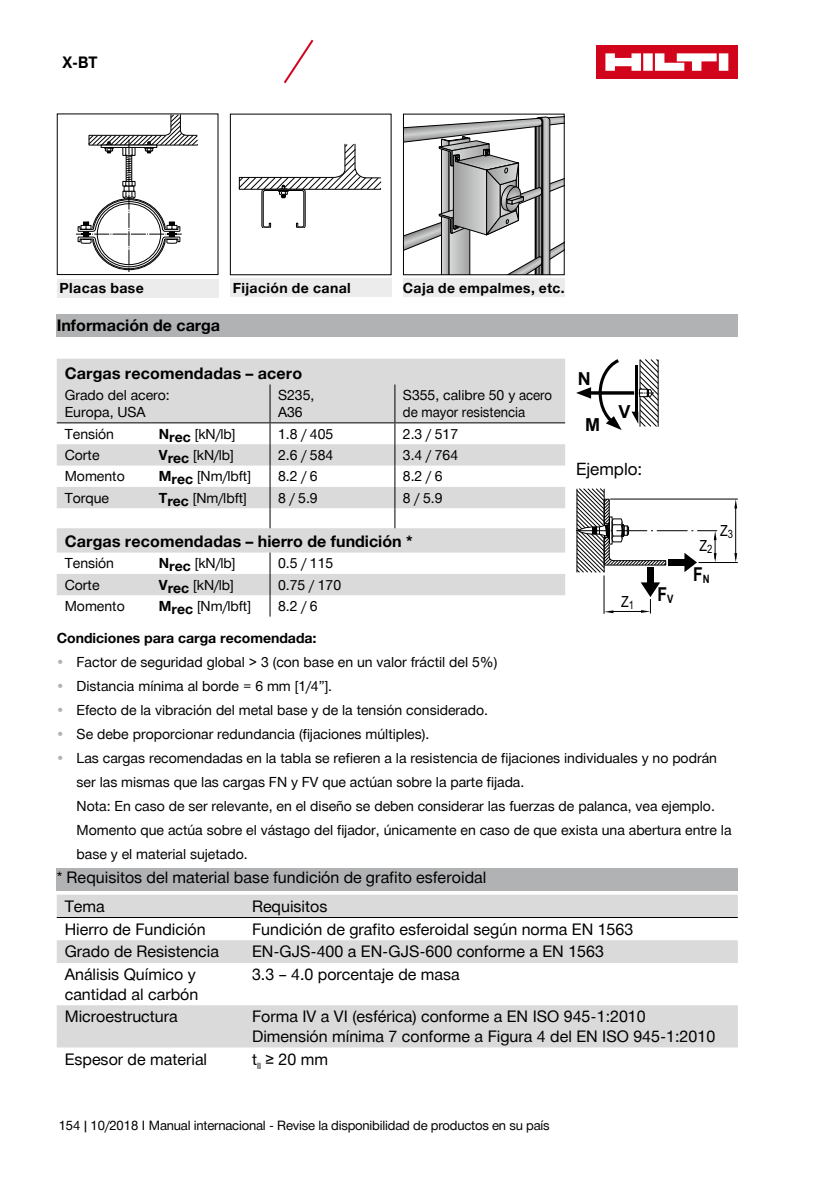
<style>
.page{position:relative;width:840px;height:1191px;background:#fff}
.page>*{position:absolute;margin:0;border:0;box-sizing:border-box;transform-origin:0 0}
.t1{font:700 19.2px "Arial Narrow";color:#000}
.t2{font:700 18px "Arial";color:#000}
.t3{font:17px "Hilti";color:#000}
.t4{font:16px/19.4px "Hilti";color:#000}
.t5{font:700 16px "Hilti";letter-spacing:.01em;color:#000}
.t6{font:700 16px "Hilti";letter-spacing:.01em;color:#000;scale:.92 1}
.t7{font:15.4px "Arial Narrow";color:#000}
.t8{font:14px/24px "Hilti";color:#000}
.t9{font:700 14px "Hilti";letter-spacing:.025em;color:#000}
.t10{font:700 14px "Hilti";color:#000}
.t11{font:13px "Hilti";letter-spacing:-.015em;color:#000}
.s1{font-weight:700}
.s2{color:#b1b2b3}
</style>
<div class="page">
<div style="left:595px;top:45px;width:142px;height:34px;background:#d2041c"></div>
<svg style="left:605px;top:53px;width:123px;height:18px"></svg>
<svg style="left:283px;top:39px;width:31px;height:45px"></svg>
<svg style="left:57px;top:359px;width:508px;height:236px;fill:#dadada"></svg>
<hr style="left:269px;top:384px;width:1px;height:38px;background:#000">
<hr style="left:394px;top:384px;width:1px;height:38px;background:#000">
<hr style="left:57px;top:422px;width:94px;height:1px;background:#000">
<hr style="left:151px;top:422px;width:119px;height:1px;background:#000">
<hr style="left:270px;top:422px;width:124px;height:1px;background:#000">
<hr style="left:394px;top:422px;width:171px;height:1px;background:#000">
<svg style="left:269px;top:423px;width:1px;height:105px"></svg>
<svg style="left:394px;top:423px;width:1px;height:105px"></svg>
<svg style="left:269px;top:552px;width:1px;height:64px"></svg>
<div style="left:57px;top:314px;width:680px;height:22px;background:#b1b2b3"></div>
<svg style="left:590px;top:391px;width:41px;height:4px"></svg>
<svg style="left:576px;top:387px;width:14px;height:12px"></svg>
<svg style="left:598px;top:359px;width:23px;height:71px"></svg>
<svg style="left:631px;top:359px;width:27px;height:68px"></svg>
<div style="left:646px;top:567px;width:7px;height:18px;background:#000"></div>
<svg style="left:640px;top:582px;width:19px;height:31px"></svg>
<svg style="left:604px;top:610px;width:9px;height:3px"></svg>
<hr style="left:603px;top:575px;width:1px;height:39px;background:#000">
<hr style="left:608px;top:611px;width:37px;height:1px;background:#000">
<hr style="left:698px;top:562px;width:39px;height:1px;background:#000">
<hr style="left:610px;top:499px;width:127px;height:1px;background:#000">
<svg style="left:576px;top:488px;width:140px;height:85px"></svg>
<hr style="left:735px;top:504px;width:1px;height:55px;background:#000">
<svg style="left:76px;top:115px;width:122px;height:157px"></svg>
<div style="left:57px;top:279px;width:161px;height:18px;background:#ececed"></div>
<svg style="left:239px;top:144px;width:142px;height:84px"></svg>
<div style="left:230px;top:279px;width:161px;height:18px;background:#ececed"></div>
<svg style="left:405px;top:116px;width:157px;height:157px"></svg>
<div style="left:403px;top:114px;width:161px;height:161px;border:1px solid #000"></div>
<div style="left:403px;top:279px;width:161px;height:18px;background:#ececed"></div>
<div style="left:57px;top:868px;width:680px;height:22px;background:#b1b2b3"></div>
<svg style="left:57px;top:894px;width:680px;height:153px;fill:#dadada"></svg>
<hr style="left:57px;top:917px;width:187px;height:1px;background:#000">
<hr style="left:244px;top:917px;width:493px;height:1px;background:#000">
<p class="t6" style="left:62px;top:53px;width:40px">X-BT</p>
<p class="t9" style="left:60px;top:280px;width:86px">Placas base</p>
<p class="t9" style="left:232px;top:280px;width:120px">Fijación de canal</p>
<p class="t9" style="left:403px;top:280px;width:163px">Caja de empalmes, etc.</p>
<p class="t5" style="left:57px;top:316px;width:165px">Información de carga</p>
<p class="t5" style="left:65px;top:364px;width:239px">Cargas recomendadas – acero</p>
<p class="t8" style="left:65px;top:387px;width:107px;line-height:17px">Grado del acero:<br>Europa, USA</p>
<p class="t8" style="left:278px;top:387px;width:38px;line-height:17px">S235,<br>A36</p>
<p class="t8" style="left:402px;top:387px;width:151px;line-height:17px">S355, calibre 50 y acero de mayor resistencia</p>
<p class="t8" style="left:65px;top:422px;width:51px">Tensión</p>
<p class="t8" style="left:159px;top:422px;width:78px"><span class="s1">Nrec</span> [kN/lb]</p>
<p class="t8" style="left:278px;top:422px;width:57px">1.8 / 405</p>
<p class="t8" style="left:402px;top:422px;width:57px">2.3 / 517</p>
<p class="t8" style="left:65px;top:443px;width:36px">Corte</p>
<p class="t8" style="left:159px;top:443px;width:76px"><span class="s1">Vrec</span> [kN/lb]</p>
<p class="t8" style="left:278px;top:443px;width:57px">2.6 / 584</p>
<p class="t8" style="left:402px;top:443px;width:57px">3.4 / 764</p>
<p class="t8" style="left:65px;top:464px;width:61px">Momento</p>
<p class="t8" style="left:159px;top:464px;width:94px"><span class="s1">Mrec</span> [Nm/lbft]</p>
<p class="t8" style="left:278px;top:464px;width:41px">8.2 / 6</p>
<p class="t8" style="left:402px;top:464px;width:41px">8.2 / 6</p>
<p class="t8" style="left:65px;top:486px;width:46px">Torque</p>
<p class="t8" style="left:159px;top:486px;width:89px"><span class="s1">Trec</span> [Nm/lbft]</p>
<p class="t8" style="left:278px;top:486px;width:41px">8 / 5.9</p>
<p class="t8" style="left:402px;top:486px;width:41px">8 / 5.9</p>
<p class="t5" style="left:65px;top:532px;width:349px">Cargas recomendadas – hierro de fundición *</p>
<p class="t8" style="left:65px;top:551px;width:51px">Tensión</p>
<p class="t8" style="left:159px;top:551px;width:78px"><span class="s1">Nrec</span> [kN/lb]</p>
<p class="t8" style="left:278px;top:551px;width:57px">0.5 / 115</p>
<p class="t8" style="left:65px;top:573px;width:36px">Corte</p>
<p class="t8" style="left:159px;top:573px;width:76px"><span class="s1">Vrec</span> [kN/lb]</p>
<p class="t8" style="left:278px;top:573px;width:65px">0.75 / 170</p>
<p class="t8" style="left:65px;top:594px;width:61px">Momento</p>
<p class="t8" style="left:159px;top:594px;width:94px"><span class="s1">Mrec</span> [Nm/lbft]</p>
<p class="t8" style="left:278px;top:594px;width:41px">8.2 / 6</p>
<p class="t2" style="left:577px;top:367px;width:14px">N</p>
<p class="t2" style="left:585px;top:412px;width:16px">M</p>
<p class="t2" style="left:618px;top:399px;width:14px">V</p>
<p class="t3" style="left:575px;top:459px;width:68px">Ejemplo:</p>
<p class="t7" style="left:620px;top:590px;width:14px">Z<sub>1</sub></p>
<h1 class="t1" style="left:657px;top:580px;width:17px">F<sub>V</sub></h1>
<p class="t7" style="left:699px;top:534px;width:14px">Z<sub>2</sub></p>
<h1 class="t1" style="left:692px;top:560px;width:18px">F<sub>N</sub></h1>
<p class="t7" style="left:719px;top:519px;width:14px">Z<sub>3</sub></p>
<p class="t10" style="left:57px;top:630px;width:261px">Condiciones para carga recomendada:</p>
<p class="t8" style="left:57px;top:650px;width:442px"><span class="s2">•</span> Factor de seguridad global &gt; 3 (con base en un valor fráctil del 5%)</p>
<p class="t8" style="left:57px;top:674px;width:277px"><span class="s2">•</span> Distancia mínima al borde = 6 mm [1/4”].</p>
<p class="t8" style="left:57px;top:698px;width:432px"><span class="s2">•</span> Efecto de la vibración del metal base y de la tensión considerado.</p>
<p class="t8" style="left:57px;top:722px;width:374px"><span class="s2">•</span> Se debe proporcionar redundancia (fijaciones múltiples).</p>
<p class="t8" style="left:77px;top:746px;width:656px;text-indent:-20px"><span class="s2">•</span> Las cargas recomendadas en la tabla se refieren a la resistencia de fijaciones individuales y no podrán ser las mismas que las cargas FN y FV que actúan sobre la parte fijada.<br>Nota: En caso de ser relevante, en el diseño se deben considerar las fuerzas de palanca, vea ejemplo.<br>Momento que actúa sobre el vástago del fijador, únicamente en caso de que exista una abertura entre la base y el material sujetado.</p>
<p class="t4" style="left:65px;top:863px;width:423px;line-height:28.8px;text-indent:-8px">* Requisitos del material base fundición de grafito esferoidal<br>Tema</p>
<p class="t4" style="left:252px;top:896px;width:77px">Requisitos</p>
<p class="t4" style="left:65px;top:919px;width:142px">Hierro de Fundición</p>
<p class="t4" style="left:252px;top:919px;width:382px">Fundición de grafito esferoidal según norma EN 1563</p>
<p class="t4" style="left:65px;top:942px;width:156px">Grado de Resistencia</p>
<p class="t4" style="left:252px;top:942px;width:353px">EN-GJS-400 a EN-GJS-600 conforme a EN 1563</p>
<p class="t4" style="left:65px;top:965px;width:135px">Análisis Químico y cantidad al carbón</p>
<p class="t4" style="left:252px;top:965px;width:209px">3.3 – 4.0 porcentaje de masa</p>
<p class="t4" style="left:65px;top:1007px;width:114px">Microestructura</p>
<p class="t4" style="left:252px;top:1007px;width:464px">Forma IV a VI (esférica) conforme a EN ISO 945-1:2010<br>Dimensión mínima 7 conforme a Figura 4 del EN ISO 945-1:2010</p>
<p class="t4" style="left:65px;top:1049px;width:144px">Espesor de material</p>
<p class="t4" style="left:252px;top:1049px;width:77px">t<sub>ll</sub> ≥ 20 mm</p>
<p class="t11" style="left:59px;top:1118px;width:492px">154 | 10/2018 I Manual internacional - Revise la disponibilidad de productos en su país</p>
</div>
